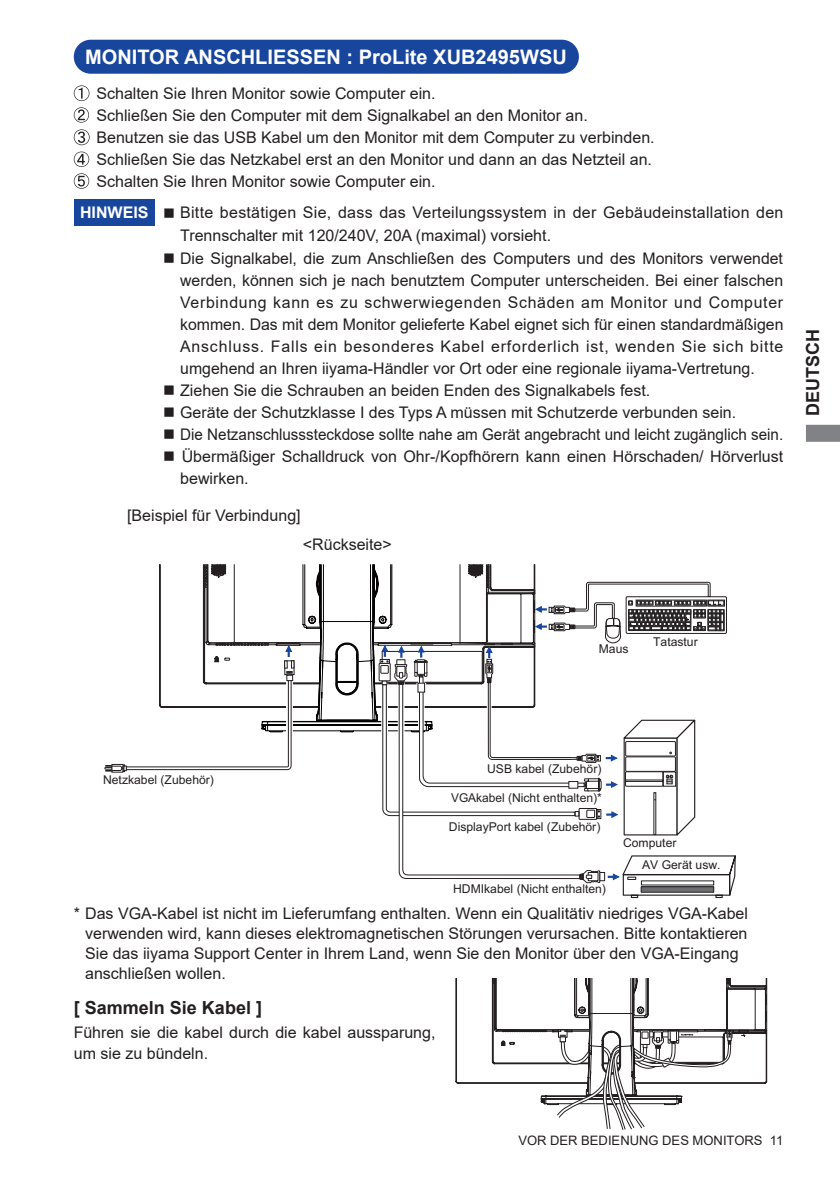
<style>
.page{position:relative;width:840px;height:1191px;background:#fff}
.page>*{position:absolute;margin:0;border:0;box-sizing:border-box;transform-origin:0 0}
.t1{font:700 20px "Arial";color:#fff}
.t2{font:700 18px "Arial";color:#231f20}
.t3{font:16px/22px "Arial";color:#231f20}
.t4{font:16px "Arial";color:#231f20;scale:.95 1}
.t5{font:13px "Arial";color:#231f20}
.t6{font:12.2px/22px "Arial";color:#231f20}
.s1{font-weight:700;color:#fff}
</style>
<div class="page">
<svg style="left:806px;top:425px;width:33px;height:17px"></svg>
<div style="left:75px;top:41px;width:502px;height:32px;background:#18469d;border-radius:16px"></div>
<div style="left:74px;top:40px;width:504px;height:34px;border:2px solid #18469d;border-radius:16px"></div>
<svg style="left:74px;top:85px;width:15px;height:16px"></svg>
<svg style="left:74px;top:107px;width:15px;height:16px"></svg>
<svg style="left:74px;top:129px;width:15px;height:16px"></svg>
<svg style="left:74px;top:152px;width:15px;height:15px"></svg>
<svg style="left:74px;top:173px;width:15px;height:16px"></svg>
<div style="left:74px;top:199px;width:80px;height:26px;background:#18469d"></div>
<svg style="left:104px;top:564px;width:632px;height:335px"></svg>
<svg style="left:455px;top:978px;width:311px;height:152px"></svg>
<p class="t1" style="left:85px;top:43px;width:483px">MONITOR ANSCHLIESSEN : ProLite XUB2495WSU</p>
<p class="t3" style="left:96px;top:82px;width:559px">Schalten Sie Ihren Monitor sowie Computer ein.<br>Schließen Sie den Computer mit dem Signalkabel an den Monitor an.<br>Benutzen sie das USB Kabel um den Monitor mit dem Computer zu verbinden.<br>Schließen Sie das Netzkabel erst an den Monitor und dann an das Netzteil an.<br>Schalten Sie Ihren Monitor sowie Computer ein.</p>
<p class="t3" style="left:180px;top:201px;width:604px;line-height:22.6px;text-indent:-100px"><span class="s1">HINWEIS</span> ■ Bitte bestätigen Sie, dass das Verteilungssystem in der Gebäudeinstallation den<br>Trennschalter mit 120/240V, 20A (maximal) vorsieht.</p>
<p class="t3" style="left:180px;top:247px;width:604px;text-align:justify;text-indent:-17px">■ Die Signalkabel, die zum Anschließen des Computers und des Monitors verwendet werden, können sich je nach benutztem Computer unterscheiden. Bei einer falschen Verbindung kann es zu schwerwiegenden Schäden am Monitor und Computer kommen. Das mit dem Monitor gelieferte Kabel eignet sich für einen standardmäßigen Anschluss. Falls ein besonderes Kabel erforderlich ist, wenden Sie sich bitte umgehend an Ihren iiyama-Händler vor Ort oder eine regionale iiyama-Vertretung.</p>
<p class="t3" style="left:163px;top:379px;width:488px">■ Ziehen Sie die Schrauben an beiden Enden des Signalkabels fest.</p>
<p class="t3" style="left:163px;top:401px;width:574px">■ Geräte der Schutzklasse I des Typs A müssen mit Schutzerde verbunden sein.</p>
<p class="t4" style="left:163px;top:423px;width:653px">■ Die Netzanschlusssteckdose sollte nahe am Gerät angebracht und leicht zugänglich sein.</p>
<p class="t3" style="left:180px;top:445px;width:604px;text-indent:-17px">■ Übermäßiger Schalldruck von Ohr-/Kopfhörern kann einen Hörschaden/ Hörverlust bewirken.</p>
<p class="t3" style="left:127px;top:504px;width:175px">[Beispiel für Verbindung]</p>
<p class="t3" style="left:303px;top:533px;width:90px">&lt;Rückseite&gt;</p>
<p class="t2" style="left:799px;top:415px;width:88px;rotate:-90deg">DEUTSCH</p>
<p class="t6" style="left:598px;top:638px;width:31px">Maus</p>
<p class="t6" style="left:652px;top:630px;width:46px">Tatastur</p>
<p class="t6" style="left:103px;top:769px;width:112px">Netzkabel (Zubehör)</p>
<p class="t6" style="left:487px;top:757px;width:116px">USB kabel (Zubehör)</p>
<p class="t6" style="left:451px;top:786px;width:152px">VGAkabel (Nicht enthalten)*</p>
<p class="t6" style="left:448px;top:815px;width:153px">DisplayPort kabel (Zubehör)</p>
<p class="t6" style="left:453px;top:878px;width:154px">HDMIkabel (Nicht enthalten)</p>
<p class="t6" style="left:641px;top:831px;width:80px;text-indent:-19px">Computer<br>AV Gerät usw.</p>
<p class="t3" style="left:85px;top:903px;width:664px;line-height:19.8px;text-indent:-11px">* Das VGA-Kabel ist nicht im Lieferumfang enthalten. Wenn ein Qualitätiv niedriges VGA-Kabel verwenden wird, kann dieses elektromagnetischen Störungen verursachen. Bitte kontaktieren Sie das iiyama Support Center in Ihrem Land, wenn Sie den Monitor über den VGA-Eingang anschließen wollen.</p>
<p class="t2" style="left:74px;top:994px;width:190px">[ Sammeln Sie Kabel ]</p>
<p class="t3" style="left:74px;top:1022px;width:363px;line-height:20.6px">Führen sie die kabel durch die kabel aussparung, um sie zu bündeln.</p>
<p class="t5" style="left:518px;top:1131px;width:266px">VOR DER BEDIENUNG DES MONITORS 11</p>
</div>
